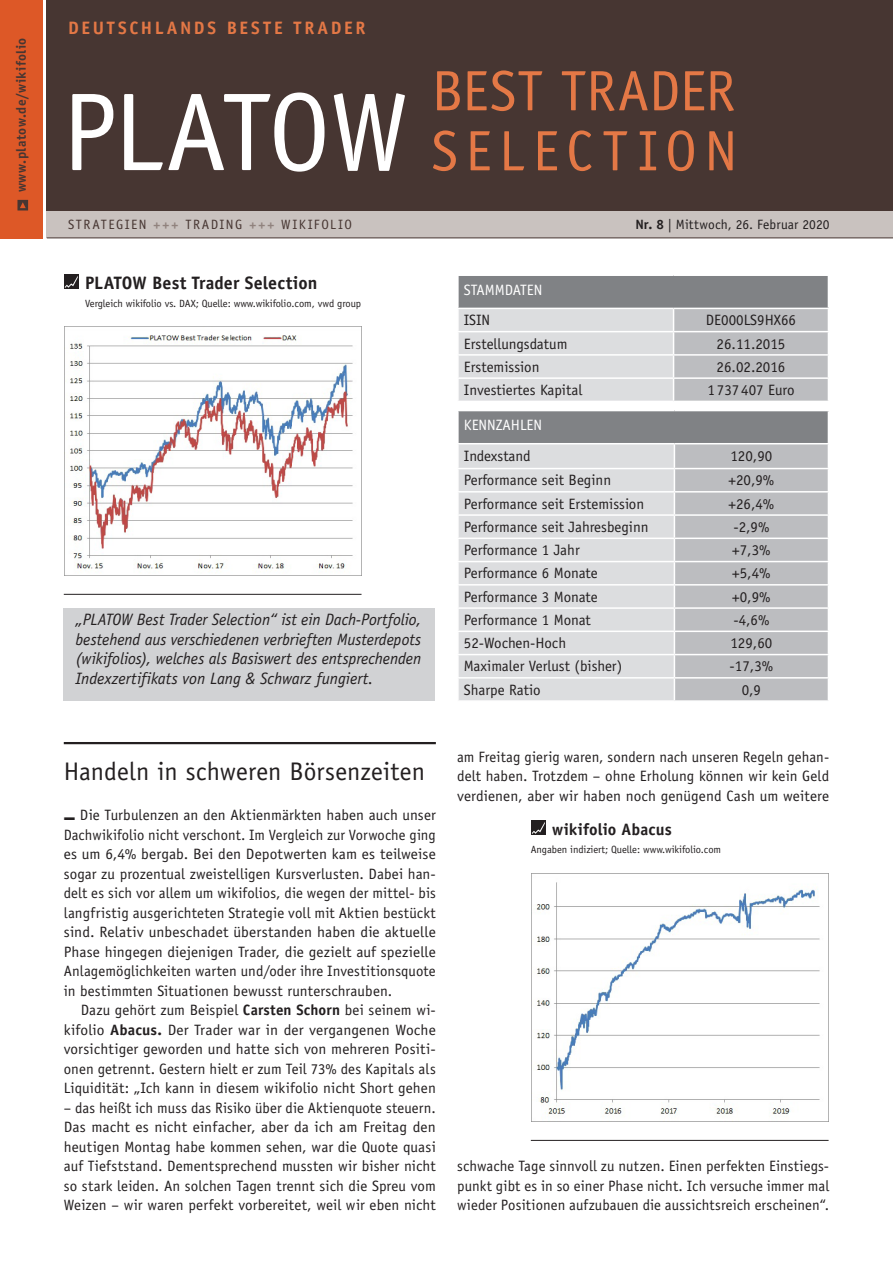
<style>
.page{position:relative;width:893px;height:1263px;background:#fff}
.page>*{position:absolute;margin:0;border:0;box-sizing:border-box;transform-origin:0 0}
.t1{font:111px "Officina Sans Std";letter-spacing:-.02em;color:#fff}
.t2{font:57px "Officina Sans Std";color:#e47846}
.t3{font:57px "Officina Sans Std";letter-spacing:.135em;color:#e47846}
._02_Headline{font:25.5px "Officina Sans Std";letter-spacing:.005em;color:#231f20}
._20_Kasten_Kopf{font:700 18px "Officina Sans Std";letter-spacing:.005em;color:#231f20}
.t4{font:700 18px "Officina Sans Std";letter-spacing:.15em;color:#e47846}
._09_Zwischenhead_kur{font:italic 16.5px/19.5px "Officina Sans Std";letter-spacing:-.005em;color:#231f20}
._20_Kasten_Kopf-2{font:700 16.5px "Officina Sans Std";letter-spacing:.005em;color:#231f20}
._06_Fließtext_Einzug{font:15px/19.5px "Officina Sans Std";letter-spacing:.005em;color:#231f20;text-align:justify}
._05_Fließtext{font:15px/19.5px "Officina Sans Std";letter-spacing:.01em;color:#231f20;text-align:justify}
.Tabelle_Fließtext{font:15px "Officina Sans Std";color:#231f20}
.Tabelle_Überschrift{font:15px "Officina Sans Std";color:#fff}
.t5{font:13.5px "Officina Sans Std";letter-spacing:.11em;color:#473632}
._20_Kasten_Kopf-3{font:13.5px "Officina Sans Std";letter-spacing:.01em;color:#231f20}
.t6{font:700 13.5px "Officina Sans Std";letter-spacing:.035em;color:#473632}
._20_Kasten_Kopf-4{font:10.5px "Officina Sans Std";letter-spacing:-.005em;color:#231f20}
.s1{font-weight:700;color:#90827d}
.s2{font-weight:700}
</style>
<div class="page">
<div style="left:47px;top:208px;width:846px;height:30px;background:#c9c2bf"></div>
<hr style="left:47px;top:238px;width:846px;height:1px;background:#473632">
<div style="left:47px;top:0;width:846px;height:210px;background:#473632"></div>
<div style="left:0;top:0;width:43px;height:238px;background:#dd5827"></div>
<svg style="left:17px;top:200px;width:11px;height:10px"></svg>
<hr style="left:64px;top:742px;width:372px;height:2px;background:#231f20">
<hr style="left:64px;top:594px;width:297px;height:1px;background:#231f20">
<img style="left:64px;top:327px;width:298px;height:249px">
<div style="left:64px;top:274px;width:15px;height:15px;background:#231f20"></div>
<svg style="left:65px;top:276px;width:13px;height:12px"></svg>
<div style="left:458px;top:275px;width:370px;height:33px;background:#808285"></div>
<hr style="left:457px;top:274px;width:217px;height:2px;background:#fff">
<hr style="left:457px;top:276px;width:2px;height:32px;background:#fff">
<hr style="left:674px;top:274px;width:155px;height:2px;background:#fff">
<svg style="left:458px;top:308px;width:370px;height:93px;background:#d1d2d4"></svg>
<hr style="left:457px;top:377px;width:217px;height:2px;background:#fff">
<hr style="left:674px;top:377px;width:155px;height:2px;background:#fff">
<div style="left:458px;top:411px;width:370px;height:33px;background:#808285"></div>
<div style="left:459px;top:444px;width:215px;height:256px;background:#dcdddf"></div>
<hr style="left:457px;top:411px;width:2px;height:32px;background:#fff">
<hr style="left:457px;top:443px;width:217px;height:1px;background:#fff">
<hr style="left:674px;top:443px;width:155px;height:1px;background:#fff">
<hr style="left:457px;top:468px;width:217px;height:1px;background:#fff">
<hr style="left:457px;top:491px;width:217px;height:2px;background:#fff">
<div style="left:674px;top:444px;width:154px;height:256px;background:#bcbdc0"></div>
<hr style="left:457px;top:514px;width:217px;height:2px;background:#fff">
<hr style="left:457px;top:538px;width:217px;height:1px;background:#fff">
<hr style="left:457px;top:561px;width:217px;height:1px;background:#fff">
<hr style="left:457px;top:584px;width:217px;height:2px;background:#fff">
<hr style="left:457px;top:607px;width:217px;height:2px;background:#fff">
<hr style="left:457px;top:631px;width:217px;height:1px;background:#fff">
<hr style="left:457px;top:654px;width:217px;height:1px;background:#fff">
<hr style="left:457px;top:677px;width:217px;height:2px;background:#fff">
<hr style="left:674px;top:514px;width:155px;height:2px;background:#fff">
<hr style="left:674px;top:538px;width:155px;height:1px;background:#fff">
<hr style="left:674px;top:561px;width:155px;height:1px;background:#fff">
<hr style="left:674px;top:584px;width:155px;height:2px;background:#fff">
<hr style="left:674px;top:607px;width:155px;height:2px;background:#fff">
<hr style="left:674px;top:631px;width:155px;height:1px;background:#fff">
<hr style="left:674px;top:654px;width:155px;height:1px;background:#fff">
<hr style="left:674px;top:677px;width:155px;height:2px;background:#fff">
<div style="left:64px;top:608px;width:371px;height:93px;background:#d1d2d4"></div>
<hr style="left:531px;top:1140px;width:298px;height:1px;background:#231f20">
<img style="left:531px;top:873px;width:298px;height:249px">
<div style="left:531px;top:820px;width:15px;height:15px;background:#231f20"></div>
<svg style="left:532px;top:822px;width:13px;height:12px"></svg>
<p class="t6" style="left:13px;top:192px;width:156px;rotate:-90deg">www.platow.de/wikifolio</p>
<p class="t4" style="left:68px;top:17px;width:299px">DEUTSCHLANDS BESTE TRADER</p>
<p class="t1" style="left:62px;top:68px;width:348px">PLATOW</p>
<p class="t2" style="left:432px;top:58px;width:305px">BEST TRADER</p>
<p class="t3" style="left:432px;top:118px;width:307px">SELECTION</p>
<p class="t5" style="left:68px;top:216px;width:285px">STRATEGIEN <span class="s1">+++</span> TRADING <span class="s1">+++</span> WIKIFOLIO</p>
<p class="_20_Kasten_Kopf" style="left:85px;top:272px;width:234px">PLATOW Best Trader Selection</p>
<p class="_20_Kasten_Kopf-4" style="left:85px;top:298px;width:278px">Vergleich wikifolio vs. DAX; Quelle: www.wikifolio.com, vwd group</p>
<p class="_09_Zwischenhead_kur" style="left:75px;top:610px;width:347px">„PLATOW Best Trader Selection“ ist ein Dach-Portfolio, bestehend aus verschiedenen verbrieften Musterdepots</p>
<p class="_09_Zwischenhead_kur" style="left:75px;top:649px;width:347px">(wikifolios), welches als Basiswert des entsprechenden<br>Indexzertifikats von Lang &amp; Schwarz fungiert.</p>
<p class="_20_Kasten_Kopf-3" style="left:635px;top:216px;width:196px"><span class="s2">Nr. 8</span> | Mittwoch, 26. Februar 2020</p>
<p class="Tabelle_Überschrift" style="left:464px;top:281px;width:80px">STAMMDATEN</p>
<p class="Tabelle_Fließtext" style="left:464px;top:311px;width:28px">ISIN</p>
<p class="Tabelle_Fließtext" style="left:706px;top:311px;width:92px">DE000LS9HX66</p>
<p class="Tabelle_Fließtext" style="left:464px;top:335px;width:105px">Erstellungsdatum</p>
<p class="Tabelle_Fließtext" style="left:717px;top:335px;width:70px">26.11.2015</p>
<p class="Tabelle_Fließtext" style="left:464px;top:358px;width:77px">Erstemission</p>
<p class="Tabelle_Fließtext" style="left:717px;top:358px;width:70px">26.02.2016</p>
<p class="Tabelle_Fließtext" style="left:464px;top:381px;width:120px">Investiertes Kapital</p>
<p class="Tabelle_Fließtext" style="left:707px;top:381px;width:89px">1737407 Euro</p>
<p class="Tabelle_Überschrift" style="left:464px;top:416px;width:80px">KENNZAHLEN</p>
<p class="Tabelle_Fließtext" style="left:464px;top:447px;width:68px">Indexstand</p>
<p class="Tabelle_Fließtext" style="left:730px;top:447px;width:43px">120,90</p>
<p class="Tabelle_Fließtext" style="left:464px;top:472px;width:149px">Performance seit Beginn</p>
<p class="Tabelle_Fließtext" style="left:728px;top:472px;width:47px">+20,9%</p>
<p class="Tabelle_Fließtext" style="left:464px;top:495px;width:182px">Performance seit Erstemission</p>
<p class="Tabelle_Fließtext" style="left:728px;top:495px;width:47px">+26,4%</p>
<p class="Tabelle_Fließtext" style="left:464px;top:518px;width:186px">Performance seit Jahresbeginn</p>
<p class="Tabelle_Fließtext" style="left:733px;top:518px;width:38px">-2,9%</p>
<p class="Tabelle_Fließtext" style="left:464px;top:541px;width:117px">Performance 1 Jahr</p>
<p class="Tabelle_Fließtext" style="left:732px;top:541px;width:40px">+7,3%</p>
<p class="Tabelle_Fließtext" style="left:464px;top:565px;width:135px">Performance 6 Monate</p>
<p class="Tabelle_Fließtext" style="left:732px;top:565px;width:40px">+5,4%</p>
<p class="Tabelle_Fließtext" style="left:464px;top:588px;width:135px">Performance 3 Monate</p>
<p class="Tabelle_Fließtext" style="left:732px;top:588px;width:40px">+0,9%</p>
<p class="Tabelle_Fließtext" style="left:464px;top:611px;width:129px">Performance 1 Monat</p>
<p class="Tabelle_Fließtext" style="left:733px;top:611px;width:38px">-4,6%</p>
<p class="Tabelle_Fließtext" style="left:464px;top:634px;width:104px">52-Wochen-Hoch</p>
<p class="Tabelle_Fließtext" style="left:730px;top:634px;width:43px">129,60</p>
<p class="Tabelle_Fließtext" style="left:464px;top:658px;width:160px">Maximaler Verlust (bisher)</p>
<p class="Tabelle_Fließtext" style="left:730px;top:658px;width:45px">-17,3%</p>
<p class="Tabelle_Fließtext" style="left:464px;top:681px;width:78px">Sharpe Ratio</p>
<p class="Tabelle_Fließtext" style="left:742px;top:681px;width:21px">0,9</p>
<p class="_02_Headline" style="left:64px;top:757px;width:363px">Handeln in schweren Börsenzeiten</p>
<p class="_05_Fließtext" style="left:64px;top:806px;width:374px">■ Die Turbulenzen an den Aktienmärkten haben auch unser Dachwikifolio nicht verschont. Im Vergleich zur Vorwoche ging es um 6,4% bergab. Bei den Depotwerten kam es teilweise sogar zu prozentual zweistelligen Kursverlusten. Dabei han&shy;delt es sich vor allem um wikifolios, die wegen der mittel- bis langfristig ausgerichteten Strategie voll mit Aktien bestückt sind. Relativ unbeschadet überstanden haben die aktuelle Phase hingegen diejenigen Trader, die gezielt auf spezielle Anlagemöglichkeiten warten und/oder ihre Investitionsquote in bestimmten Situationen bewusst runterschrauben.</p>
<p class="_06_Fließtext_Einzug" style="left:64px;top:1001px;width:374px;text-indent:17px">Dazu gehört zum Beispiel <span class="s2">Carsten Schorn</span> bei seinem wi&shy;kifolio <span class="s2">Abacus.</span> Der Trader war in der vergangenen Woche vorsichtiger geworden und hatte sich von mehreren Positi&shy;onen getrennt. Gestern hielt er zum Teil 73% des Kapitals als Liquidität: „Ich kann in diesem wikifolio nicht Short gehen</p>
<p class="_06_Fließtext_Einzug" style="left:64px;top:1098px;width:374px">– das heißt ich muss das Risiko über die Aktienquote steuern.<br>Das macht es nicht einfacher, aber da ich am Freitag den heutigen Montag habe kommen sehen, war die Quote quasi auf Tiefststand. Dementsprechend mussten wir bisher nicht so stark leiden. An solchen Tagen trennt sich die Spreu vom Weizen – wir waren perfekt vorbereitet, weil wir eben nicht</p>
<p class="_06_Fließtext_Einzug" style="left:457px;top:747px;width:374px">am Freitag gierig waren, sondern nach unseren Regeln gehan&shy;delt haben. Trotzdem – ohne Erholung können wir kein Geld verdienen, aber wir haben noch genügend Cash um weitere</p>
<p class="_20_Kasten_Kopf-2" style="left:552px;top:819px;width:121px">wikifolio Abacus</p>
<p class="_20_Kasten_Kopf-4" style="left:531px;top:844px;width:192px">Angaben indiziert; Quelle: www.wikifolio.com</p>
<p class="_06_Fließtext_Einzug" style="left:457px;top:1157px;width:374px">schwache Tage sinnvoll zu nutzen. Einen perfekten Einstiegs&shy;punkt gibt es in so einer Phase nicht. Ich versuche immer mal wieder Positionen aufzubauen die aussichtsreich erscheinen“.</p>
</div>
